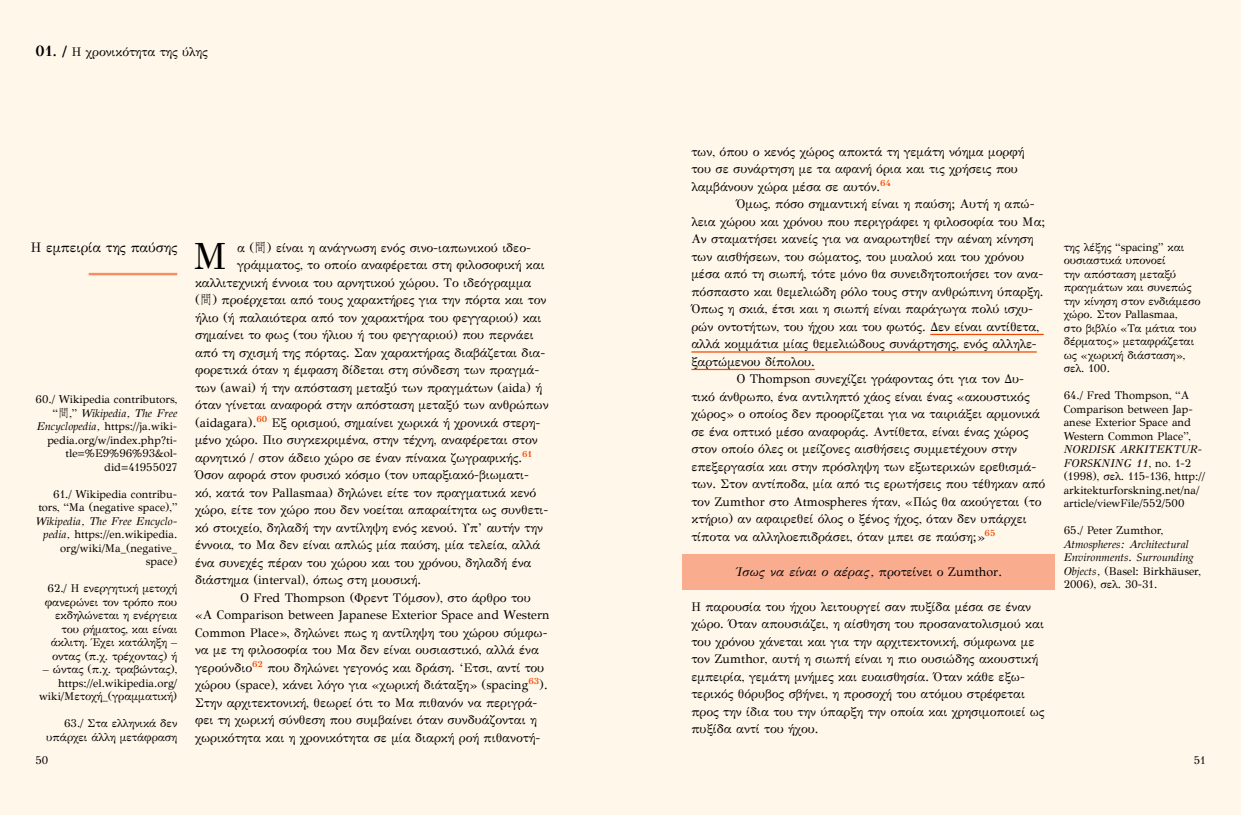
<style>
.page{position:relative;width:1241px;height:815px;background:#fff}
.page>*{position:absolute;margin:0;border:0;box-sizing:border-box;transform-origin:0 0}
.t1{font:37.88px "GFS Didot";color:#000}
.t2{font:13.75px "GFS Didot";color:#000}
.t3{font:12.5px/17.5px "GFS Didot";letter-spacing:.005em;color:#000}
.t4{font:italic 12.5px "GFS Didot";letter-spacing:.005em;color:#000}
.t5{font:11.25px/13.5px "GFS Didot";color:#000;text-align:right}
.t6{font:italic 11.25px/13.5px "GFS Didot";color:#000}
.s1{font-weight:700;font-size:15px}
.s2{font-family:"Adobe Fangsong Std"}
.s3{font-style:italic}
.s4{font-style:normal}
</style>
<div class="page">
<div style="left:0;top:0;width:1240px;height:815px;background:#fff7e9"></div>
<div style="left:682px;top:555px;width:372px;height:35px;background:#faac8f"></div>
<hr style="left:930px;top:334px;width:113px;height:1px;background:#f34705">
<hr style="left:691px;top:351px;width:345px;height:2px;background:#f34705">
<hr style="left:691px;top:369px;width:123px;height:1px;background:#f34705">
<hr style="left:89px;top:273px;width:88px;height:2px;background:#f34705">
<p class="t3" style="left:35px;top:42px;width:174px"><span class="s1">01. /</span> Η χρονικότητα της ύλης</p>
<p class="t2" style="left:31px;top:237px;width:148px">Η εμπειρία της παύσης</p>
<p class="t5" style="left:35px;top:392px;width:143px">60./ Wikipedia contributors, “<span class="s2">間</span>,” <span class="s3">Wikipedia, The Free<br>Encyclopedia,</span> https://ja.wiki&shy;pedia.org/w/index.php?ti&shy;tle=%E9%96%93&amp;ol&shy;did=41955027</p>
<p class="t5" style="left:38px;top:486px;width:140px">61./ Wikipedia contribu&shy;tors, “Ma (negative space),”</p>
<p class="t5" style="left:36px;top:513px;width:143px"><span class="s3">Wikipedia, The Free Encyclo&shy;pedia,</span> https://en.wikipedia. org/wiki/Ma_(negative_ space)</p>
<p class="t5" style="left:45px;top:581px;width:134px">62./ Η ενεργητική μετοχή φανερώνει τον τρόπο που εκδηλώνεται η ενέργεια του ρήματος, και είναι άκλιτη. Έχει κατάληξη – οντας (π.χ. τρέχοντας) ή</p>
<p class="t5" style="left:39px;top:662px;width:140px">– ώντας (π.χ. τραβώντας), https://el.wikipedia.org/ wiki/Μετοχή_(γραμματική)</p>
<p class="t5" style="left:46px;top:716px;width:132px">63./ Στα ελληνικά δεν υπάρχει άλλη μετάφραση</p>
<h1 class="t1" style="left:193px;top:226px;width:36px">Μ</h1>
<p class="t3" style="left:237px;top:238px;width:295px">α (<span class="s2">間</span>) είναι η ανάγνωση ενός σινο-ιαπωνικού ιδεο-</p>
<p class="t3" style="left:237px;top:255px;width:309px">γράμματος, το οποίο αναφέρεται στη φιλοσοφική και</p>
<p class="t3" style="left:195px;top:273px;width:338px">καλλιτεχνική έννοια του αρνητικού χώρου. Το ιδεόγραμμα</p>
<p class="t3" style="left:195px;top:290px;width:353px">(<span class="s2">間</span>) προέρχεται από τους χαρακτήρες για την πόρτα και τον</p>
<p class="t3" style="left:195px;top:308px;width:348px">ήλιο (ή παλαιότερα από τον χαρακτήρα του φεγγαριού) και</p>
<p class="t3" style="left:195px;top:325px;width:340px">σημαίνει το φως (του ήλιου ή του φεγγαριού) που περνάει</p>
<p class="t3" style="left:195px;top:343px;width:352px">από τη σχισμή της πόρτας. Σαν χαρακτήρας διαβάζεται δια-</p>
<p class="t3" style="left:195px;top:360px;width:346px">φορετικά όταν η έμφαση δίδεται στη σύνδεση των πραγμά-</p>
<p class="t3" style="left:195px;top:378px;width:348px">των (awai) ή την απόσταση μεταξύ των πραγμάτων (aida) ή</p>
<p class="t3" style="left:195px;top:395px;width:355px">όταν γίνεται αναφορά στην απόσταση μεταξύ των ανθρώπων</p>
<p class="t3" style="left:195px;top:413px;width:347px">(aidagara).<sup>60</sup> Εξ ορισμού, σημαίνει χωρικά ή χρονικά στερη-</p>
<p class="t3" style="left:195px;top:430px;width:344px">μένο χώρο. Πιο συγκεκριμένα, στην τέχνη, αναφέρεται στον</p>
<p class="t3" style="left:195px;top:448px;width:338px">αρνητικό / στον άδειο χώρο σε έναν πίνακα ζωγραφικής.<sup>61</sup></p>
<p class="t3" style="left:195px;top:465px;width:335px">Όσον αφορά στον φυσικό κόσμο (τον υπαρξιακό-βιωματι-</p>
<p class="t3" style="left:195px;top:483px;width:342px">κό, κατά τον Pallasmaa) δηλώνει είτε τον πραγματικά κενό</p>
<p class="t3" style="left:195px;top:500px;width:355px">χώρο, είτε τον χώρο που δεν νοείται απαραίτητα ως συνθετι-</p>
<p class="t3" style="left:195px;top:518px;width:349px">κό στοιχείο, δηλαδή την αντίληψη ενός κενού. Υπ’ αυτήν την</p>
<p class="t3" style="left:195px;top:535px;width:347px">έννοια, το Μα δεν είναι απλώς μία παύση, μία τελεία, αλλά</p>
<p class="t3" style="left:195px;top:553px;width:338px">ένα συνεχές πέραν του χώρου και του χρόνου, δηλαδή ένα</p>
<p class="t3" style="left:195px;top:570px;width:227px">διάστημα (interval), όπως στη μουσική.</p>
<p class="t3" style="left:240px;top:588px;width:292px">Ο Fred Thompson (Φρεντ Τόμσον), στο άρθρο του</p>
<p class="t3" style="left:195px;top:605px;width:356px">«A Comparison between Japanese Exterior Space and Western</p>
<p class="t3" style="left:195px;top:623px;width:354px">Common Place», δηλώνει πως η αντίληψη του χώρου σύμφω-</p>
<p class="t3" style="left:195px;top:640px;width:345px">να με τη φιλοσοφία του Μα δεν είναι ουσιαστικό, αλλά ένα</p>
<p class="t3" style="left:195px;top:658px;width:351px">γερούνδιο<sup>62</sup> που δηλώνει γεγονός και δράση. ‘Ετσι, αντί του</p>
<p class="t3" style="left:195px;top:675px;width:354px">χώρου (space), κάνει λόγο για «χωρική διάταξη» (spacing<sup>63</sup>).</p>
<p class="t3" style="left:195px;top:693px;width:344px">Στην αρχιτεκτονική, θεωρεί ότι το Μα πιθανόν να περιγρά-</p>
<p class="t3" style="left:195px;top:710px;width:343px">φει τη χωρική σύνθεση που συμβαίνει όταν συνδυάζονται η</p>
<p class="t3" style="left:195px;top:728px;width:346px">χωρικότητα και η χρονικότητα σε μία διαρκή ροή πιθανοτή-</p>
<p class="t3" style="left:691px;top:142px;width:334px">των, όπου ο κενός χώρος αποκτά τη γεμάτη νόημα μορφή του σε συνάρτηση με τα αφανή όρια και τις χρήσεις που λαμβάνουν χώρα μέσα σε αυτόν.<sup>64</sup></p>
<p class="t3" style="left:736px;top:195px;width:299px">Όμως, πόσο σημαντική είναι η παύση; Αυτή η απώ-</p>
<p class="t3" style="left:691px;top:212px;width:355px">λεια χώρου και χρόνου που περιγράφει η φιλοσοφία του Μα;</p>
<p class="t3" style="left:691px;top:230px;width:343px">Αν σταματήσει κανείς για να αναρωτηθεί την αέναη κίνηση</p>
<p class="t3" style="left:691px;top:247px;width:334px">των αισθήσεων, του σώματος, του μυαλού και του χρόνου</p>
<p class="t3" style="left:691px;top:265px;width:353px">μέσα από τη σιωπή, τότε μόνο θα συνειδητοποιήσει τον ανα-</p>
<p class="t3" style="left:691px;top:282px;width:353px">πόσπαστο και θεμελιώδη ρόλο τους στην ανθρώπινη ύπαρξη.</p>
<p class="t3" style="left:691px;top:300px;width:343px">Όπως η σκιά, έτσι και η σιωπή είναι παράγωγα πολύ ισχυ-</p>
<p class="t3" style="left:691px;top:317px;width:349px">ρών οντοτήτων, του ήχου και του φωτός. Δεν είναι αντίθετα,</p>
<p class="t3" style="left:691px;top:335px;width:347px">αλλά κομμάτια μίας θεμελιώδους συνάρτησης, ενός αλληλε-</p>
<p class="t3" style="left:691px;top:352px;width:125px">ξαρτώμενου δίπολου.</p>
<p class="t3" style="left:736px;top:370px;width:289px">Ο Thompson συνεχίζει γράφοντας ότι για τον Δυ-</p>
<p class="t3" style="left:691px;top:387px;width:339px">τικό άνθρωπο, ένα αντιληπτό χάος είναι ένας «ακουστικός</p>
<p class="t3" style="left:691px;top:405px;width:350px">χώρος» ο οποίος δεν προορίζεται για να ταιριάξει αρμονικά</p>
<p class="t3" style="left:691px;top:422px;width:338px">σε ένα οπτικό μέσο αναφοράς. Αντίθετα, είναι ένας χώρος</p>
<p class="t3" style="left:691px;top:440px;width:327px">στον οποίο όλες οι μείζονες αισθήσεις συμμετέχουν στην</p>
<p class="t3" style="left:691px;top:457px;width:346px">επεξεργασία και στην πρόσληψη των εξωτερικών ερεθισμά-</p>
<p class="t3" style="left:691px;top:475px;width:355px">των. Στον αντίποδα, μία από τις ερωτήσεις που τέθηκαν από</p>
<p class="t3" style="left:691px;top:492px;width:351px">τον Zumthor στο Atmospheres ήταν, «Πώς θα ακούγεται (το</p>
<p class="t3" style="left:691px;top:510px;width:336px">κτήριο) αν αφαιρεθεί όλος ο ξένος ήχος, όταν δεν υπάρχει</p>
<p class="t3" style="left:691px;top:527px;width:305px">τίποτα να αλληλοεπιδράσει, όταν μπει σε παύση;»<sup>65</sup></p>
<p class="t4" style="left:735px;top:561px;width:268px">Ίσως να είναι ο αέρας, <span class="s4">προτείνει ο Zumthor.</span></p>
<p class="t3" style="left:691px;top:597px;width:354px">Η παρουσία του ήχου λειτουργεί σαν πυξίδα μέσα σε έναν χώρο. Όταν απουσιάζει, η αίσθηση του προσανατολισμού και του χρόνου χάνεται και για την αρχιτεκτονική, σύμφωνα με τον Zumthor, αυτή η σιωπή είναι η πιο ουσιώδης ακουστική εμπειρία, γεμάτη μνήμες και ευαισθησία. Όταν κάθε εξω&shy;τερικός θόρυβος σβήνει, η προσοχή του ατόμου στρέφεται προς την ίδια του την ύπαρξη την οποία και χρησιμοποιεί ως πυξίδα αντί του ήχου.</p>
<p class="t5" style="left:1063px;top:239px;width:138px;text-align:left">της λέξης “spacing” και ουσιαστικά υπονοεί<br>την απόσταση μεταξύ πραγμάτων και συνεπώς την κίνηση στον ενδιάμεσο χώρο. Στον Pallasmaa,<br>στο βιβλίο «Τα μάτια του δέρματος» μεταφράζεται ως «χωρική διάσταση», σελ. 100.</p>
<p class="t5" style="left:1063px;top:388px;width:131px;text-align:left">64./ Fred Thompson, “A<br>Comparison between Jap&shy;anese Exterior Space and<br>Western Common Place”,</p>
<p class="t5" style="left:1063px;top:442px;width:143px;text-align:left"><span class="s3">NORDISK ARKITEKTUR-<br>FORSKNING 11</span>, no. 1-2 (1998), σελ. 115-136, http:// arkitekturforskning.net/na/ article/viewFile/552/500</p>
<p class="t5" style="left:1063px;top:523px;width:101px">65./ Peter Zumthor,</p>
<p class="t6" style="left:1063px;top:536px;width:139px">Atmospheres: Architectural<br>Environments. Surrounding<br>Objects, <span class="s4">(Basel: Birkhäuser,<br>2006), σελ. 30-31.</span></p>
<p class="t5" style="left:35px;top:753px;width:14px">50</p>
<p class="t5" style="left:1193px;top:753px;width:13px">51</p>
</div>
